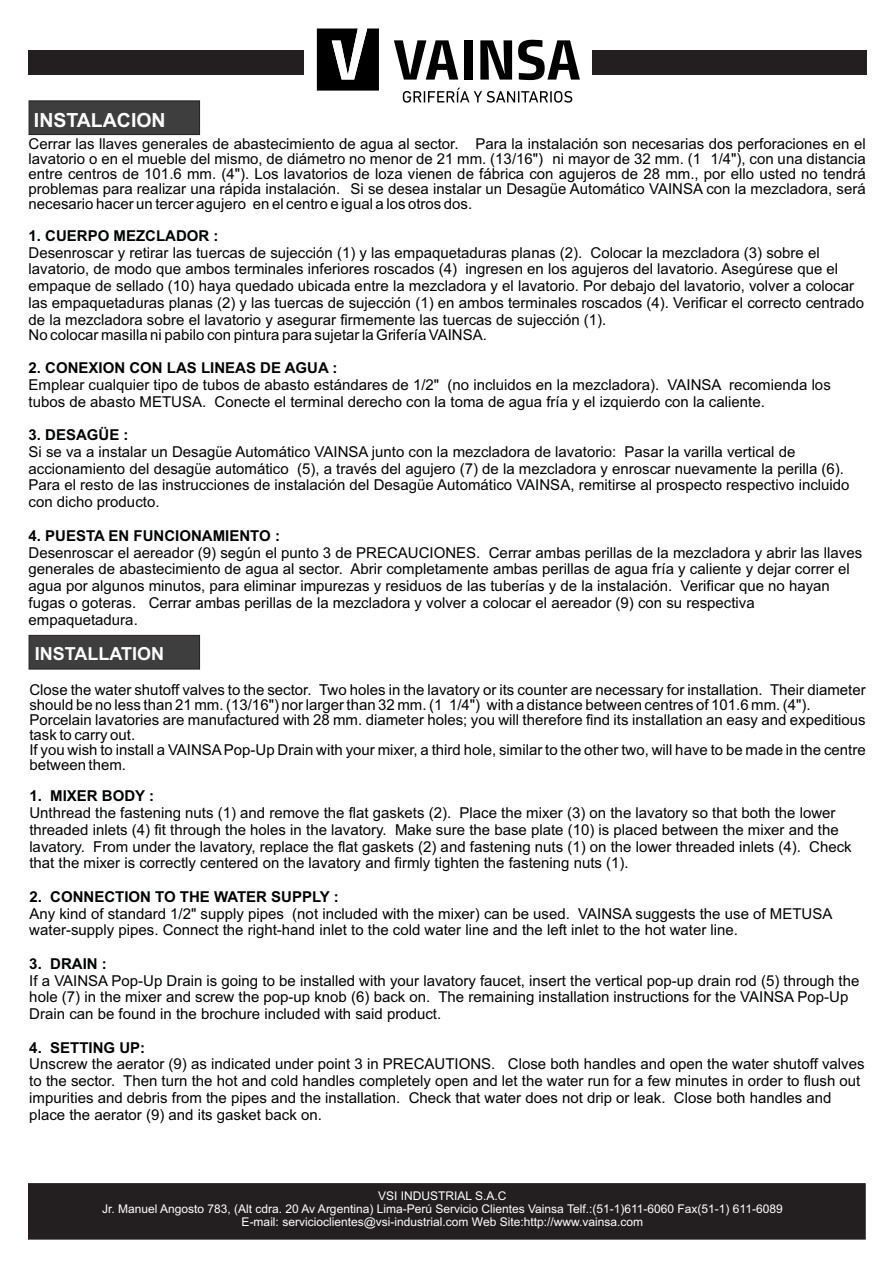
<style>
.page{position:relative;width:893px;height:1263px;background:#fff}
.page>*{position:absolute;margin:0;border:0;box-sizing:border-box;transform-origin:0 0}
.t1{font:700 19.5px "Arial";color:#fff}
.t2{font:700 18px "Arial";color:#fff}
.t3{font:15px/16.8px "Arial";color:#010202}
.t4{font:700 15px "Arial";color:#010202}
.t5{font:12px/13.4px "Arial";color:#fff;text-align:center}
</style>
<div class="page">
<div style="left:29px;top:101px;width:171px;height:34px;background:#3e3e3f"></div>
<div style="left:29px;top:635px;width:171px;height:34px;background:#3e3e3f"></div>
<div style="left:28px;top:50px;width:839px;height:25px;background:#231f20"></div>
<div style="left:304px;top:14px;width:287px;height:73px;background:#fff"></div>
<svg style="left:317px;top:29px;width:62px;height:62px"></svg>
<svg style="left:394px;top:40px;width:64px;height:40px"></svg>
<div style="left:464px;top:40px;width:8px;height:40px;background:#000"></div>
<svg style="left:518px;top:40px;width:62px;height:40px"></svg>
<svg style="left:480px;top:40px;width:32px;height:40px"></svg>
<svg style="left:403px;top:88px;width:169px;height:15px"></svg>
<div style="left:28px;top:1183px;width:837px;height:56px;background:#231f20"></div>
<h1 class="t1" style="left:34px;top:113px;width:133px">INSTALACION</h1>
<p class="t3" style="left:29px;top:138px;width:839px;line-height:15px;text-align:justify">Cerrar las llaves generales de abastecimiento de agua al sector. Para la instalación son necesarias dos perforaciones en el lavatorio o en el mueble del mismo, de diámetro no menor de 21 mm. (13/16") ni mayor de 32 mm. (1 1/4"), con una distancia entre centros de 101.6 mm. (4"). Los lavatorios de loza vienen de fábrica con agujeros de 28 mm., por ello usted no tendrá problemas para realizar una rápida instalación. Si se desea instalar un Desagüe Automático VAINSA con la mezcladora, será necesario hacer un tercer agujero en el centro e igual a los otros dos.</p>
<p class="t4" style="left:29px;top:230px;width:192px">1. CUERPO MEZCLADOR :</p>
<p class="t3" style="left:29px;top:245px;width:837px">Desenroscar y retirar las tuercas de sujección (1) y las empaquetaduras planas (2). Colocar la mezcladora (3) sobre el lavatorio, de modo que ambos terminales inferiores roscados (4) ingresen en los agujeros del lavatorio. Asegúrese que el empaque de sellado (10) haya quedado ubicada entre la mezcladora y el lavatorio. Por debajo del lavatorio, volver a colocar las empaquetaduras planas (2) y las tuercas de sujección (1) en ambos terminales roscados (4). Verificar el correcto centrado de la mezcladora sobre el lavatorio y asegurar firmemente las tuercas de sujección (1).</p>
<p class="t3" style="left:29px;top:327px;width:460px">No colocar masilla ni pabilo con pintura para sujetar la Grifería VAINSA.</p>
<p class="t4" style="left:29px;top:362px;width:310px">2. CONEXION CON LAS LINEAS DE AGUA :</p>
<p class="t3" style="left:29px;top:378px;width:804px">Emplear cualquier tipo de tubos de abasto estándares de 1/2" (no incluidos en la mezcladora). VAINSA recomienda los tubos de abasto METUSA. Conecte el terminal derecho con la toma de agua fría y el izquierdo con la caliente.</p>
<p class="t4" style="left:29px;top:429px;width:102px">3. DESAGÜE :</p>
<p class="t3" style="left:29px;top:445px;width:822px">Si se va a instalar un Desagüe Automático VAINSA junto con la mezcladora de lavatorio: Pasar la varilla vertical de accionamiento del desagüe automático (5), a través del agujero (7) de la mezcladora y enroscar nuevamente la perilla (6).<br>Para el resto de las instrucciones de instalación del Desagüe Automático VAINSA, remitirse al prospecto respectivo incluido con dicho producto.</p>
<p class="t4" style="left:29px;top:530px;width:253px">4. PUESTA EN FUNCIONAMIENTO :</p>
<p class="t3" style="left:29px;top:545px;width:835px">Desenroscar el aereador (9) según el punto 3 de PRECAUCIONES. Cerrar ambas perillas de la mezcladora y abrir las llaves generales de abastecimiento de agua al sector. Abrir completamente ambas perillas de agua fría y caliente y dejar correr el agua por algunos minutos, para eliminar impurezas y residuos de las tuberías y de la instalación. Verificar que no hayan fugas o goteras. Cerrar ambas perillas de la mezcladora y volver a colocar el aereador (9) con su respectiva empaquetadura.</p>
<p class="t2" style="left:35px;top:646px;width:131px">INSTALLATION</p>
<p class="t3" style="left:29px;top:683px;width:838px;line-height:15px">Close the water shutoff valves to the sector. Two holes in the lavatory or its counter are necessary for installation. Their diameter should be no less than 21 mm. (13/16") nor larger than 32 mm. (1 1/4") with a distance between centres of 101.6 mm. (4").<br>Porcelain lavatories are manufactured with 28 mm. diameter holes; you will therefore find its installation an easy and expeditious task to carry out.<br>If you wish to install a VAINSAPop-Up Drain with your mixer, a third hole, similar to the other two, will have to be made in the centre between them.</p>
<p class="t4" style="left:29px;top:790px;width:126px">1. MIXER BODY :</p>
<p class="t3" style="left:29px;top:806px;width:824px">Unthread the fastening nuts (1) and remove the flat gaskets (2). Place the mixer (3) on the lavatory so that both the lower threaded inlets (4) fit through the holes in the lavatory. Make sure the base plate (10) is placed between the mixer and the lavatory. From under the lavatory, replace the flat gaskets (2) and fastening nuts (1) on the lower threaded inlets (4). Check that the mixer is correctly centered on the lavatory and firmly tighten the fastening nuts (1).</p>
<p class="t4" style="left:29px;top:891px;width:311px">2. CONNECTION TO THE WATER SUPPLY :</p>
<p class="t3" style="left:29px;top:906px;width:804px">Any kind of standard 1/2" supply pipes (not included with the mixer) can be used. VAINSA suggests the use of METUSA water-supply pipes. Connect the right-hand inlet to the cold water line and the left inlet to the hot water line.</p>
<p class="t4" style="left:29px;top:958px;width:79px">3. DRAIN :</p>
<p class="t3" style="left:29px;top:973px;width:832px">If a VAINSA Pop-Up Drain is going to be installed with your lavatory faucet, insert the vertical pop-up drain rod (5) through the hole (7) in the mixer and screw the pop-up knob (6) back on. The remaining installation instructions for the VAINSA Pop-Up<br>Drain can be found in the brochure included with said product.</p>
<p class="t4" style="left:29px;top:1042px;width:117px">4. SETTING UP:</p>
<p class="t3" style="left:29px;top:1057px;width:837px">Unscrew the aerator (9) as indicated under point 3 in PRECAUTIONS. Close both handles and open the water shutoff valves to the sector. Then turn the hot and cold handles completely open and let the water run for a few minutes in order to flush out impurities and debris from the pipes and the installation. Check that water does not drip or leak. Close both handles and place the aerator (9) and its gasket back on.</p>
<p class="t5" style="left:102px;top:1190px;width:682px">VSI INDUSTRIAL S.A.C<br>Jr. Manuel Angosto 783, (Alt cdra. 20 Av Argentina) Lima-Perú Servicio Clientes Vainsa Telf.:(51-1)611-6060 Fax(51-1) 611-6089<br>E-mail: servicioclientes@vsi-industrial.com Web Site:http://www.vainsa.com</p>
</div>
